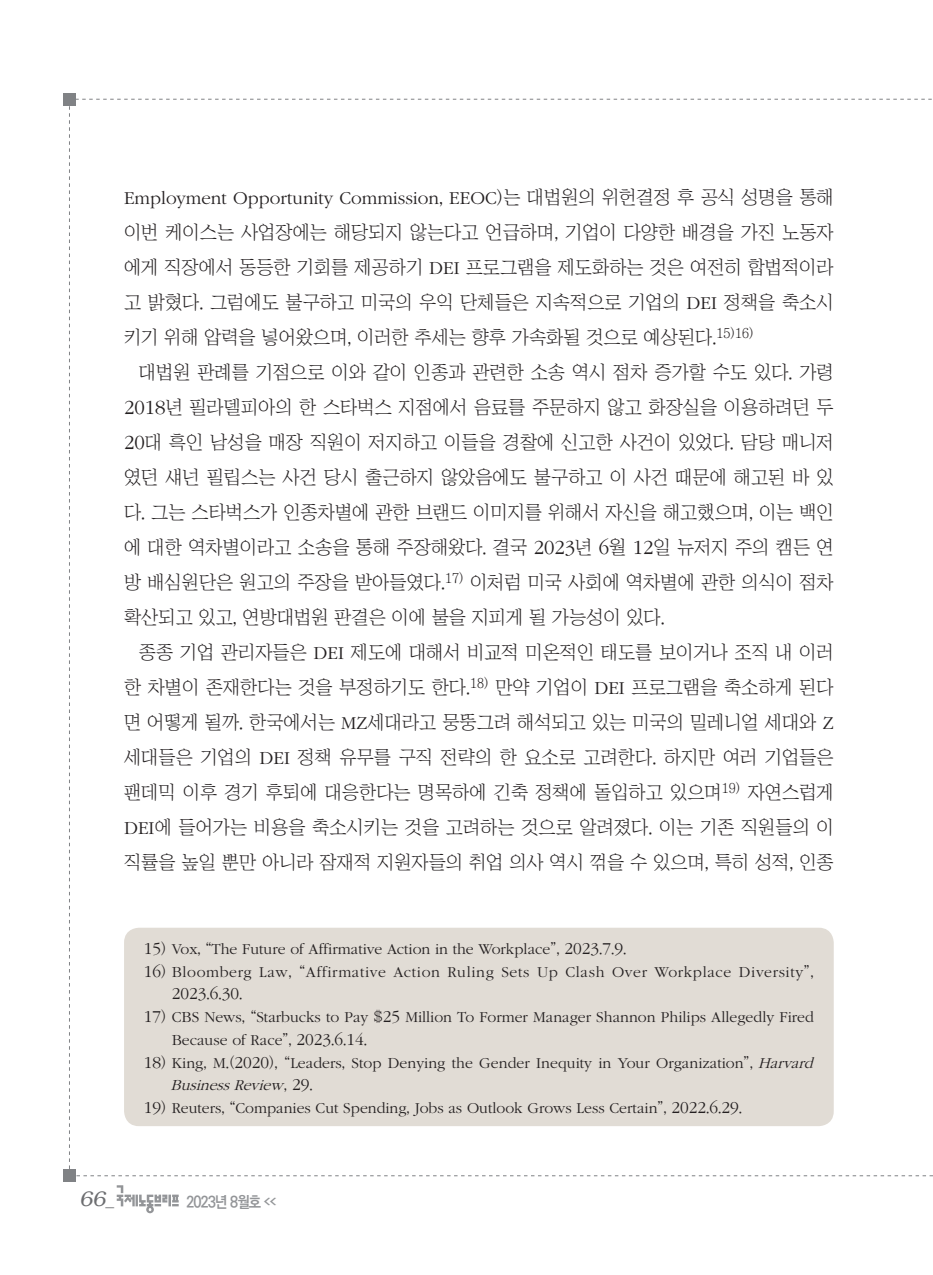
<style>
.page{position:relative;width:933px;height:1275px;background:#fff}
.page>*{position:absolute;margin:0;border:0;box-sizing:border-box;transform-origin:0 0}
.t1{font:italic 300 21px "Bookman";color:#6c6d70}
.본문{font:18.9px/35px "Chosunilbo NM";color:#231f20;text-align:justify}
.각주{font:300 17.32px "ITC Garamond Std";color:#231f20}
.각주-2{font:300 15.75px/22.8px "ITC Garamond Std";color:#231f20}
.각주-3{font:300 15.75px "ITC Garamond Std";letter-spacing:.04em;color:#231f20}
.t2{font:700 15.75px "Ko Pub Dotum";letter-spacing:-.055em;color:#939598;scale:.9 1}
.s1{font-family:"ITC Garamond Std";font-weight:300}
.s2{font-family:"ITC Garamond Std";font-weight:300;font-size:20.82px}
.s3{font-size:17.32px}
.s4{font-family:"Chosunilbo NM";font-weight:400}
.s5{font-family:"Chosunilbo NM";font-weight:400;font-size:15.75px}
.s6{font-style:italic}
.s7{font-family:"Helvetica";font-weight:400;font-style:normal;font-size:17.5px}
.s8{font-size:7.88px}
</style>
<div class="page">
<div style="left:64px;top:1170px;width:12px;height:12px;background:#808285"></div>
<div style="left:64px;top:93px;width:12px;height:12px;background:#808285"></div>
<svg style="left:117px;top:1185px;width:62px;height:28px"></svg>
<div style="left:124px;top:928px;width:709px;height:198px;background:#e1dcd5;border-radius:15px"></div>
<p class="본문" style="left:124px;top:179px;width:711px"><span class="s1">Employment Opportunity Commission</span>, <span class="s1">EEOC</span>)는 대법원의 위헌결정 후 공식 성명을 통해 이번 케이스는 사업장에는 해당되지 않는다고 언급하며, 기업이 다양한 배경을 가진 노동자 에게 직장에서 동등한 기회를 제공하기 <span class="s1">DEI</span> 프로그램을 제도화하는 것은 여전히 합법적이라 고 밝혔다. 그럼에도 불구하고 미국의 우익 단체들은 지속적으로 기업의 <span class="s1">DEI</span> 정책을 축소시 키기 위해 압력을 넣어왔으며, 이러한 추세는 향후 가속화될 것으로 예상된다.<sup>15)16)</sup></p>
<p class="본문" style="left:124px;top:354px;width:711px;text-indent:15px">대법원 판례를 기점으로 이와 같이 인종과 관련한 소송 역시 점차 증가할 수도 있다. 가령 <span class="s2">2018</span>년 필라델피아의 한 스타벅스 지점에서 음료를 주문하지 않고 화장실을 이용하려던 두 <span class="s2">20</span>대 흑인 남성을 매장 직원이 저지하고 이들을 경찰에 신고한 사건이 있었다. 담당 매니저 였던 섀넌 필립스는 사건 당시 출근하지 않았음에도 불구하고 이 사건 때문에 해고된 바 있 다. 그는 스타벅스가 인종차별에 관한 브랜드 이미지를 위해서 자신을 해고했으며, 이는 백인 에 대한 역차별이라고 소송을 통해 주장해왔다. 결국 <span class="s2">2023</span>년 <span class="s2">6</span>월 <span class="s2">12</span>일 뉴저지 주의 캠든 연 방 배심원단은 원고의 주장을 받아들였다.<sup>17)</sup> 이처럼 미국 사회에 역차별에 관한 의식이 점차 확산되고 있고, 연방대법원 판결은 이에 불을 지피게 될 가능성이 있다.</p>
<p class="본문" style="left:124px;top:634px;width:711px;text-indent:15px">종종 기업 관리자들은 <span class="s1">DEI</span> 제도에 대해서 비교적 미온적인 태도를 보이거나 조직 내 이러 한 차별이 존재한다는 것을 부정하기도 한다.<sup>18)</sup> 만약 기업이 <span class="s1">DEI</span> 프로그램을 축소하게 된다 면 어떻게 될까. 한국에서는 <span class="s1">MZ</span>세대라고 뭉뚱그려 해석되고 있는 미국의 밀레니얼 세대와 <span class="s1">Z </span>세대들은 기업의 <span class="s1">DEI</span> 정책 유무를 구직 전략의 한 요소로 고려한다. 하지만 여러 기업들은 팬데믹 이후 경기 후퇴에 대응한다는 명목하에 긴축 정책에 돌입하고 있으며<sup>19)</sup> 자연스럽게 <span class="s1">DEI</span>에 들어가는 비용을 축소시키는 것을 고려하는 것으로 알려졌다. 이는 기존 직원들의 이 직률을 높일 뿐만 아니라 잠재적 지원자들의 취업 의사 역시 꺾을 수 있으며, 특히 성적, 인종</p>
<p class="각주-2" style="left:144px;top:938px;width:484px"><span class="s3">15</span><span class="s4">)</span> Vox<span class="s4">, “</span>The Future of Affirmative Action in the Workplace<span class="s4">”,</span> <span class="s3">2023</span><span class="s4">.</span><span class="s3">7</span><span class="s4">.</span><span class="s3">9</span><span class="s4">.</span></p>
<p class="각주-3" style="left:144px;top:963px;width:671px"><span class="s3">16</span><span class="s4">)</span> Bloomberg Law<span class="s4">, “</span>Affirmative Action Ruling Sets Up Clash Over Workplace Diversity<span class="s4">”,</span></p>
<p class="각주" style="left:172px;top:984px;width:72px">2023<span class="s5">.</span>6<span class="s5">.</span>30<span class="s5">.</span></p>
<p class="각주-2" style="left:172px;top:1006px;width:643px;text-indent:-28px"><span class="s3">17</span><span class="s4">)</span> CBS News<span class="s4">, “</span>Starbucks to Pay <span class="s4">$</span><span class="s3">25</span> Million To Former Manager Shannon Philips Allegedly Fired<br>Because of Race<span class="s4">”,</span> <span class="s3">2023</span><span class="s4">.</span><span class="s3">6</span><span class="s4">.</span><span class="s3">14</span><span class="s4">.</span></p>
<p class="각주-2" style="left:171px;top:1051px;width:648px;text-indent:-27px"><span class="s3">18</span><span class="s4">)</span> King<span class="s4">,</span> M<span class="s4">.(</span><span class="s3">2020</span><span class="s4">), “</span>Leaders<span class="s4">,</span> Stop Denying the Gender Inequity in Your Organization<span class="s4">”,</span> <span class="s6">Harvard<br>Business Review</span><span class="s4">,</span> <span class="s3">2 9</span> <span class="s4">.</span></p>
<p class="각주-2" style="left:144px;top:1097px;width:599px"><span class="s3">19</span><span class="s4">)</span> Reuters<span class="s4">, “</span>Companies Cut Spending<span class="s4">,</span> Jobs as Outlook Grows Less Certain<span class="s4">”,</span> <span class="s3">2022</span><span class="s4">.</span><span class="s3">6</span><span class="s4">.</span><span class="s3">29</span><span class="s4">.</span></p>
<p class="t1" style="left:79px;top:1187px;width:36px">66<span class="s7">_</span></p>
<p class="t2" style="left:186px;top:1194px;width:101px">2023년 8월호 <span class="s8">&lt;&lt;</span></p>
</div>
